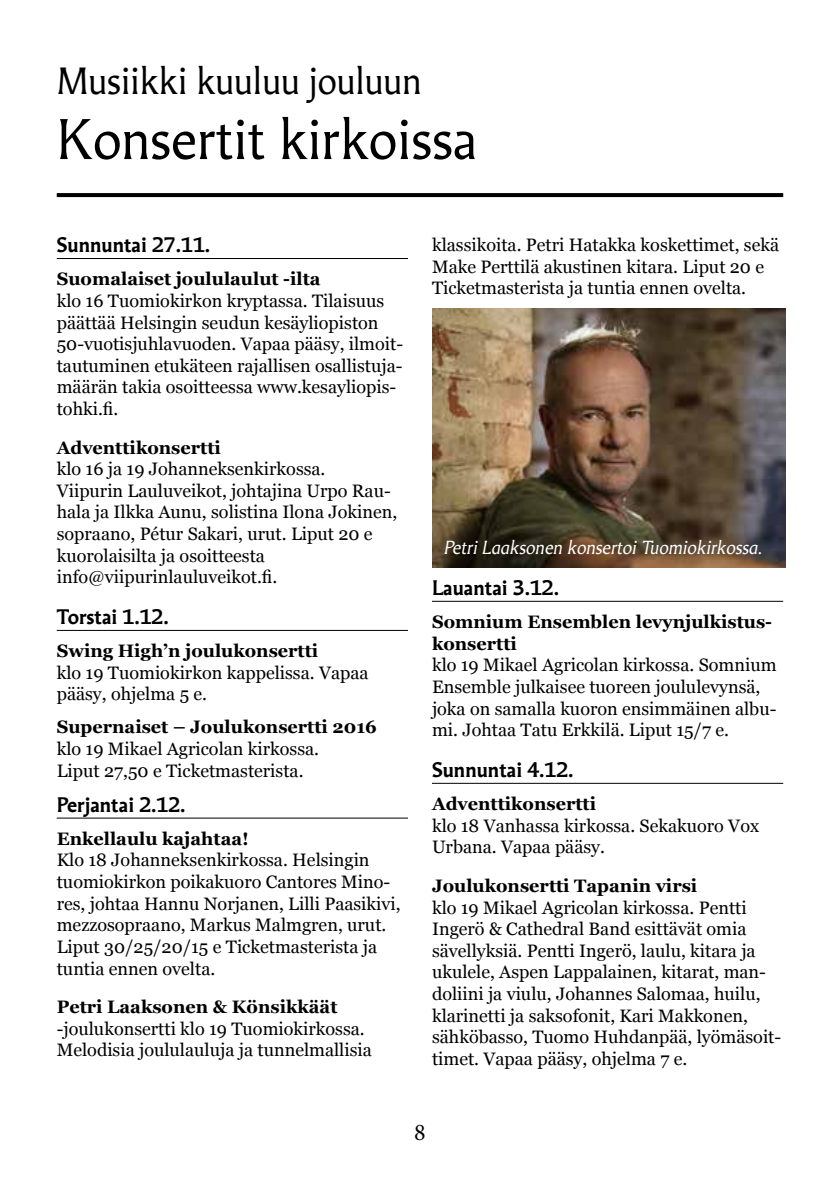
<style>
.page{position:relative;width:840px;height:1191px;background:#fff}
.page>*{position:absolute;margin:0;border:0;box-sizing:border-box;transform-origin:0 0}
.t1{font:54px "Martti";color:#000}
.t2{font:36px "Martti";color:#000}
.t3{font:24px "Minion Pro";color:#000}
.t4{font:700 20px "Martti";color:#000}
.t5{font:18px/21.6px "Georgia";color:#000}
.t6{font:700 18px/21.6px "Georgia";color:#000}
.t7{font:italic 18px "Martti";color:#fff}
</style>
<div class="page">
<hr style="left:57px;top:258px;width:351px;height:1px;background:#000">
<hr style="left:57px;top:630px;width:351px;height:1px;background:#000">
<hr style="left:57px;top:817px;width:351px;height:1px;background:#000">
<hr style="left:432px;top:601px;width:350px;height:1px;background:#000">
<hr style="left:432px;top:783px;width:350px;height:1px;background:#000">
<svg style="left:57px;top:193px;width:725px;height:4px;background:#050505"></svg>
<img style="left:432px;top:308px;width:352px;height:259px">
<h2 class="t2" style="left:57px;top:59px;width:366px">Musiikki kuuluu jouluun</h2>
<h1 class="t1" style="left:57px;top:107px;width:421px">Konsertit kirkoissa</h1>
<p class="t4" style="left:57px;top:232px;width:155px">Sunnuntai 27.11.</p>
<p class="t6" style="left:57px;top:268px;width:265px">Suomalaiset joululaulut -ilta</p>
<p class="t5" style="left:57px;top:290px;width:348px">klo 16 Tuomiokirkon kryptassa. Tilaisuus päättää Helsingin seudun kesäyliopiston 50-vuotisjuhlavuoden. Vapaa pääsy, ilmoit&shy;tautuminen etukäteen rajallisen osallistuja&shy;määrän takia osoitteessa www.kesayliopis&shy;tohki.fi.</p>
<p class="t6" style="left:57px;top:436px;width:165px">Adventtikonsertti</p>
<p class="t5" style="left:57px;top:458px;width:342px">klo 16 ja 19 Johanneksenkirkossa.<br>Viipurin Lauluveikot, johtajina Urpo Rau&shy;hala ja Ilkka Aunu, solistina Ilona Jokinen, sopraano, Pétur Sakari, urut. Liput 20 e kuorolaisilta ja osoitteesta info@viipurinlauluveikot.fi.</p>
<p class="t4" style="left:57px;top:603px;width:113px">Torstai 1.12.</p>
<p class="t6" style="left:57px;top:640px;width:263px">Swing High’n joulukonsertti</p>
<p class="t5" style="left:57px;top:662px;width:313px">klo 19 Tuomiokirkon kappelissa. Vapaa pääsy, ohjelma 5 e.</p>
<p class="t6" style="left:57px;top:716px;width:321px">Supernaiset – Joulukonsertti 2016</p>
<p class="t5" style="left:57px;top:738px;width:264px">klo 19 Mikael Agricolan kirkossa.<br>Liput 27,50 e Ticketmasterista.</p>
<p class="t4" style="left:57px;top:791px;width:130px">Perjantai 2.12.</p>
<p class="t6" style="left:57px;top:828px;width:193px">Enkellaulu kajahtaa!</p>
<p class="t5" style="left:57px;top:850px;width:345px">Klo 18 Johanneksenkirkossa. Helsingin tuomiokirkon poikakuoro Cantores Mino&shy;res, johtaa Hannu Norjanen, Lilli Paasikivi, mezzosopraano, Markus Malmgren, urut.<br>Liput 30/25/20/15 e Ticketmasterista ja tuntia ennen ovelta.</p>
<p class="t6" style="left:57px;top:996px;width:282px">Petri Laaksonen &amp; Könsikkäät</p>
<p class="t5" style="left:57px;top:1018px;width:316px">-joulukonsertti klo 19 Tuomiokirkossa.<br>Melodisia joululauluja ja tunnelmallisia</p>
<p class="t5" style="left:432px;top:234px;width:348px">klassikoita. Petri Hatakka koskettimet, sekä<br>Make Perttilä akustinen kitara. Liput 20 e<br>Ticketmasterista ja tuntia ennen ovelta.</p>
<p class="t7" style="left:444px;top:536px;width:320px">Petri Laaksonen konsertoi Tuomiokirkossa.</p>
<p class="t4" style="left:432px;top:574px;width:128px">Lauantai 3.12.</p>
<p class="t6" style="left:432px;top:611px;width:341px">Somnium Ensemblen levynjulkistus&shy;konsertti</p>
<p class="t5" style="left:432px;top:654px;width:346px">klo 19 Mikael Agricolan kirkossa. Somnium Ensemble julkaisee tuoreen joululevynsä, joka on samalla kuoron ensimmäinen albu&shy;mi. Johtaa Tatu Erkkilä. Liput 15/7 e.</p>
<p class="t4" style="left:432px;top:756px;width:143px">Sunnuntai 4.12.</p>
<p class="t6" style="left:432px;top:793px;width:165px">Adventtikonsertti</p>
<p class="t5" style="left:432px;top:815px;width:328px">klo 18 Vanhassa kirkossa. Sekakuoro Vox<br>Urbana. Vapaa pääsy.</p>
<p class="t6" style="left:432px;top:875px;width:267px">Joulukonsertti Tapanin virsi</p>
<p class="t5" style="left:432px;top:897px;width:350px">klo 19 Mikael Agricolan kirkossa. Pentti Ingerö &amp; Cathedral Band esittävät omia sävellyksiä. Pentti Ingerö, laulu, kitara ja ukulele, Aspen Lappalainen, kitarat, man&shy;doliini ja viulu, Johannes Salomaa, huilu, klarinetti ja saksofonit, Kari Makkonen, sähköbasso, Tuomo Huhdanpää, lyömäsoit&shy;timet. Vapaa pääsy, ohjelma 7 e.</p>
<h3 class="t3" style="left:414px;top:1116px;width:13px">8</h3>
</div>
